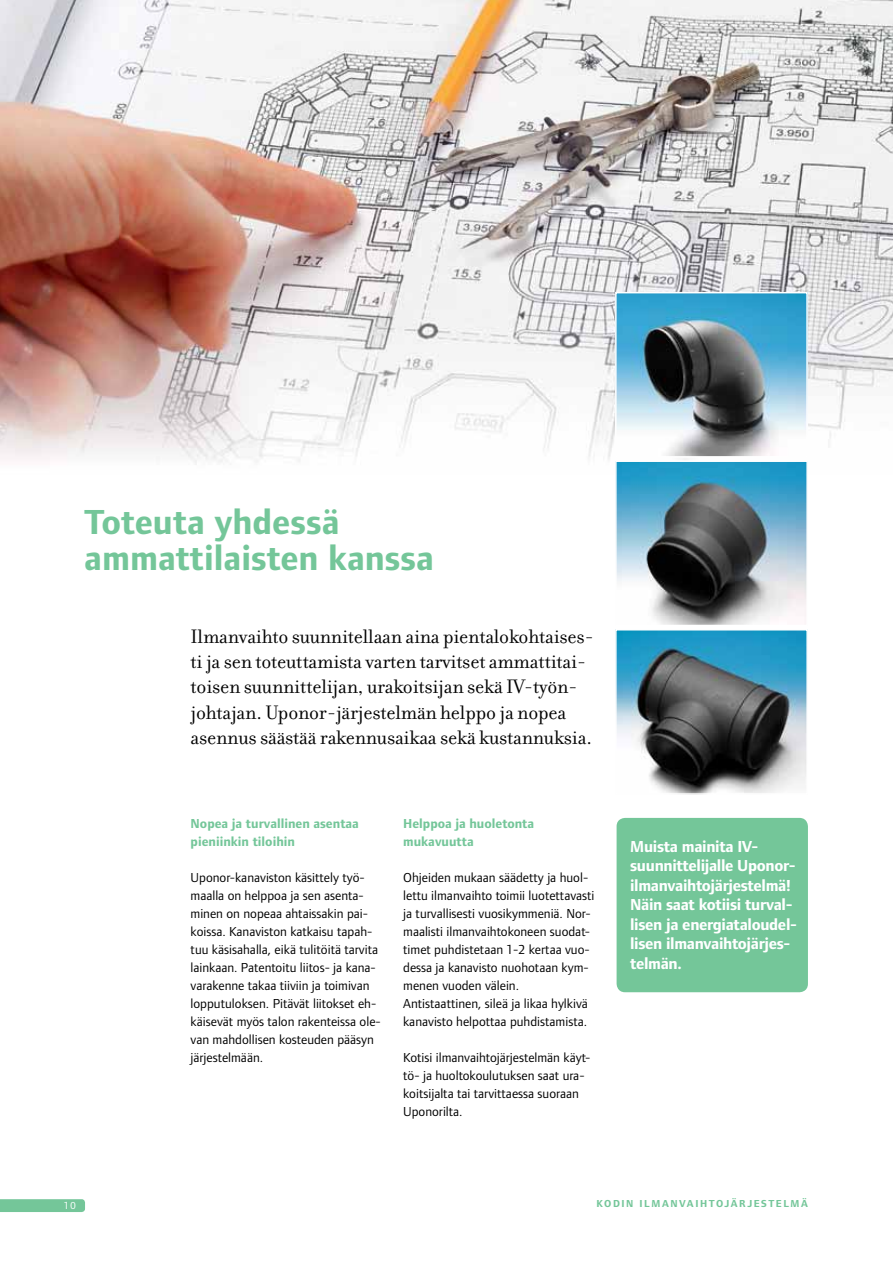
<style>
.page{position:relative;width:893px;height:1263px;background:#fff}
.page>*{position:absolute;margin:0;border:0;box-sizing:border-box;transform-origin:0 0}
.t1{font:700 36px/36px "Foundry Form Sans";color:#74c699}
.t2{font:21px/25.2px "Filosofia";letter-spacing:-.01em;color:#000}
.t3{font:700 16.5px/19.5px "Foundry Form Sans";letter-spacing:-.02em;color:#fff}
.t4{font:13.5px/18px "Foundry Form Sans";color:#000}
.t5{font:700 13.5px/18px "Foundry Form Sans";color:#74c699}
.t6{font:700 10.5px "Foundry Form Sans";letter-spacing:.15em;color:#74c699}
.t7{font:10.5px "Foundry Form Sans";color:#fff}
</style>
<div class="page">
<img style="left:0;top:0;width:893px;height:465px">
<img style="left:618px;top:632px;width:187px;height:160px">
<div style="left:615px;top:629px;width:193px;height:166px;border:2px solid #fff"></div>
<img style="left:618px;top:463px;width:187px;height:160px">
<div style="left:615px;top:460px;width:193px;height:166px;border:2px solid #fff"></div>
<img style="left:618px;top:295px;width:187px;height:160px">
<div style="left:615px;top:292px;width:193px;height:166px;border:2px solid #fff"></div>
<svg style="left:0;top:1199px;width:85px;height:13px"></svg>
<div style="left:617px;top:818px;width:191px;height:174px;background:#74c699;border-radius:9px"></div>
<h1 class="t1" style="left:84px;top:504px;width:351px">Toteuta yhdessä ammattilaisten kanssa</h1>
<p class="t2" style="left:191px;top:624px;width:405px">Ilmanvaihto suunnitellaan aina pientalokohtaises&shy;ti ja sen toteuttamista varten tarvitset ammattitai&shy;toisen suunnittelijan, urakoitsijan sekä IV-työn&shy;johtajan. Uponor-järjestelmän helppo ja nopea asennus säästää rakennusaikaa sekä kustannuksia.</p>
<p class="t5" style="left:191px;top:814px;width:170px">Nopea ja turvallinen asentaa pieniinkin tiloihin</p>
<p class="t4" style="left:191px;top:868px;width:192px">Uponor-kanaviston käsittely työ&shy;maalla on helppoa ja sen asenta&shy;minen on nopeaa ahtaissakin pai&shy;koissa. Kanaviston katkaisu tapah&shy;tuu käsisahalla, eikä tulitöitä tarvita lainkaan. Patentoitu liitos- ja kana&shy;varakenne takaa tiiviin ja toimivan lopputuloksen. Pitävät liitokset eh&shy;käisevät myös talon rakenteissa ole&shy;van mahdollisen kosteuden pääsyn järjestelmään.</p>
<p class="t5" style="left:403px;top:814px;width:133px">Helppoa ja huoletonta mukavuutta</p>
<p class="t4" style="left:403px;top:868px;width:193px">Ohjeiden mukaan säädetty ja huol&shy;lettu ilmanvaihto toimii luotettavasti ja turvallisesti vuosikymmeniä. Nor&shy;maalisti ilmanvaihtokoneen suodat&shy;timet puhdistetaan 1-2 kertaa vuo&shy;dessa ja kanavisto nuohotaan kym&shy;menen vuoden välein.<br>Antistaattinen, sileä ja likaa hylkivä kanavisto helpottaa puhdistamista.</p>
<p class="t4" style="left:403px;top:1048px;width:189px">Kotisi ilmanvaihtojärjestelmän käyt&shy;tö- ja huoltokoulutuksen saat ura&shy;koitsijalta tai tarvittaessa suoraan<br>Uponorilta.</p>
<p class="t3" style="left:630px;top:837px;width:168px">Muista mainita IV&shy;suunnittelijalle Uponor&shy;ilmanvaihtojärjestelmä!<br>Näin saat kotiisi turval&shy;lisen ja energiataloudel&shy;lisen ilmanvaihtojärjes&shy;telmän.</p>
<p class="t7" style="left:64px;top:1199px;width:14px">10</p>
<p class="t6" style="left:596px;top:1197px;width:213px">KODIN ILMANVAIHTOJÄRJESTELMÄ</p>
</div>
